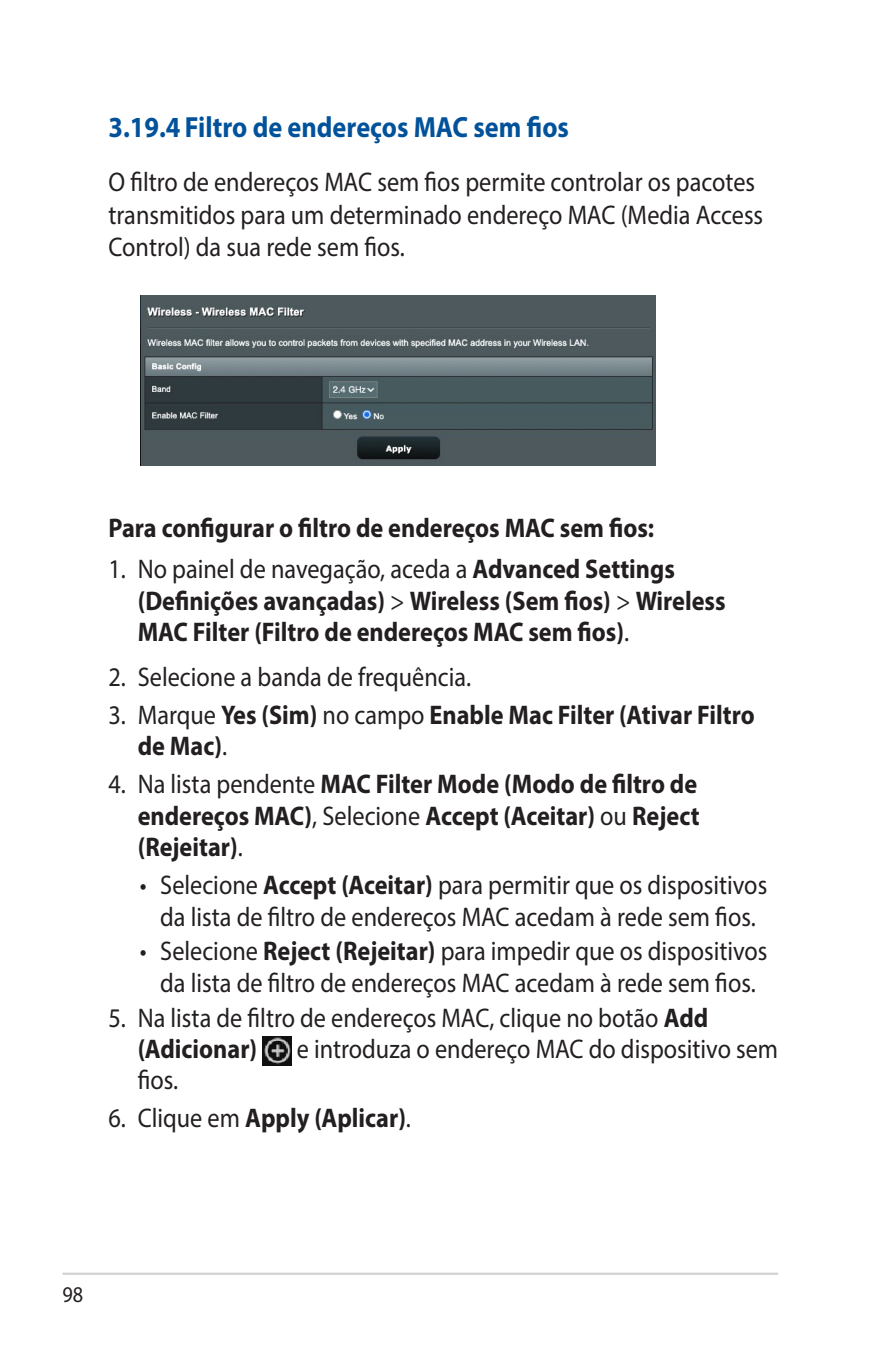
<style>
.page{position:relative;width:893px;height:1346px;background:#fff}
.page>*{position:absolute;margin:0;border:0;box-sizing:border-box;transform-origin:0 0}
.t1{font:700 29.25px "Myriad Pro";color:#01529a;scale:.9 1}
.t2{font:27px/31.5px "Myriad Pro";color:#231f20;scale:.9 1}
.t3{font:700 27px/31.5px "Myriad Pro";color:#231f20;scale:.9 1}
.t4{font:22.5px "Myriad Pro";color:#231f20;scale:.9 1}
.s1{font-weight:400}
.s2{font-weight:700}
</style>
<div class="page">
<hr style="left:63px;top:1272px;width:715px;height:3px;background:#d1d2d4">
<img style="left:262px;top:1036px;width:30px;height:29px">
<img style="left:140px;top:296px;width:515px;height:170px">
<p class="t1" style="left:108px;top:108px;width:513px">3.19.4 Filtro de endereços MAC sem fios</p>
<p class="t2" style="left:108px;top:166px;width:729px;line-height:32.4px">O filtro de endereços MAC sem fios permite controlar os pacotes transmitidos para um determinado endereço MAC (Media Access<br>Control) da sua rede sem fios.</p>
<p class="t3" style="left:108px;top:512px;width:608px">Para configurar o filtro de endereços MAC sem fios:</p>
<p class="t3" style="left:138px;top:553px;width:655px;text-indent:-29px"><span class="s1">1. No painel de navegação, aceda a</span> Advanced Settings (Definições avançadas) <span class="s1">&gt;</span> Wireless (Sem fios) <span class="s1">&gt;</span> Wireless<br>MAC Filter (Filtro de endereços MAC sem fios)<span class="s1">.</span></p>
<p class="t2" style="left:108px;top:660px;width:405px">2. Selecione a banda de frequência.</p>
<p class="t3" style="left:138px;top:698px;width:687px;text-indent:-29px"><span class="s1">3. Marque</span> Yes (Sim) <span class="s1">no campo</span> Enable Mac Filter (Ativar Filtro de Mac)<span class="s1">.</span></p>
<p class="t3" style="left:138px;top:767px;width:626px;text-align:justify;text-indent:-29px"><span class="s1">4. Na lista pendente</span> MAC Filter Mode (Modo de filtro de endereços MAC)<span class="s1">, Selecione</span> Accept (Aceitar) <span class="s1">ou</span> Reject (Rejeitar)<span class="s1">.</span></p>
<p class="t2" style="left:140px;top:869px;width:698px;text-align:center">• Selecione <span class="s2">Accept (Aceitar)</span> para permitir que os dispositivos da lista de filtro de endereços MAC acedam à rede sem fios.</p>
<p class="t2" style="left:140px;top:935px;width:699px;text-align:center">• Selecione <span class="s2">Reject (Rejeitar)</span> para impedir que os dispositivos da lista de filtro de endereços MAC acedam à rede sem fios.</p>
<p class="t2" style="left:138px;top:1001px;width:635px;text-indent:-29px">5. Na lista de filtro de endereços MAC, clique no botão <span class="s2">Add (Adicionar)</span></p>
<p class="t2" style="left:297px;top:1033px;width:536px">e introduza o endereço MAC do dispositivo sem</p>
<p class="t2" style="left:138px;top:1064px;width:46px">fios.</p>
<p class="t3" style="left:108px;top:1101px;width:338px"><span class="s1">6. Clique em</span> Apply (Aplicar)<span class="s1">.</span></p>
<p class="t4" style="left:63px;top:1281px;width:25px">98</p>
</div>
